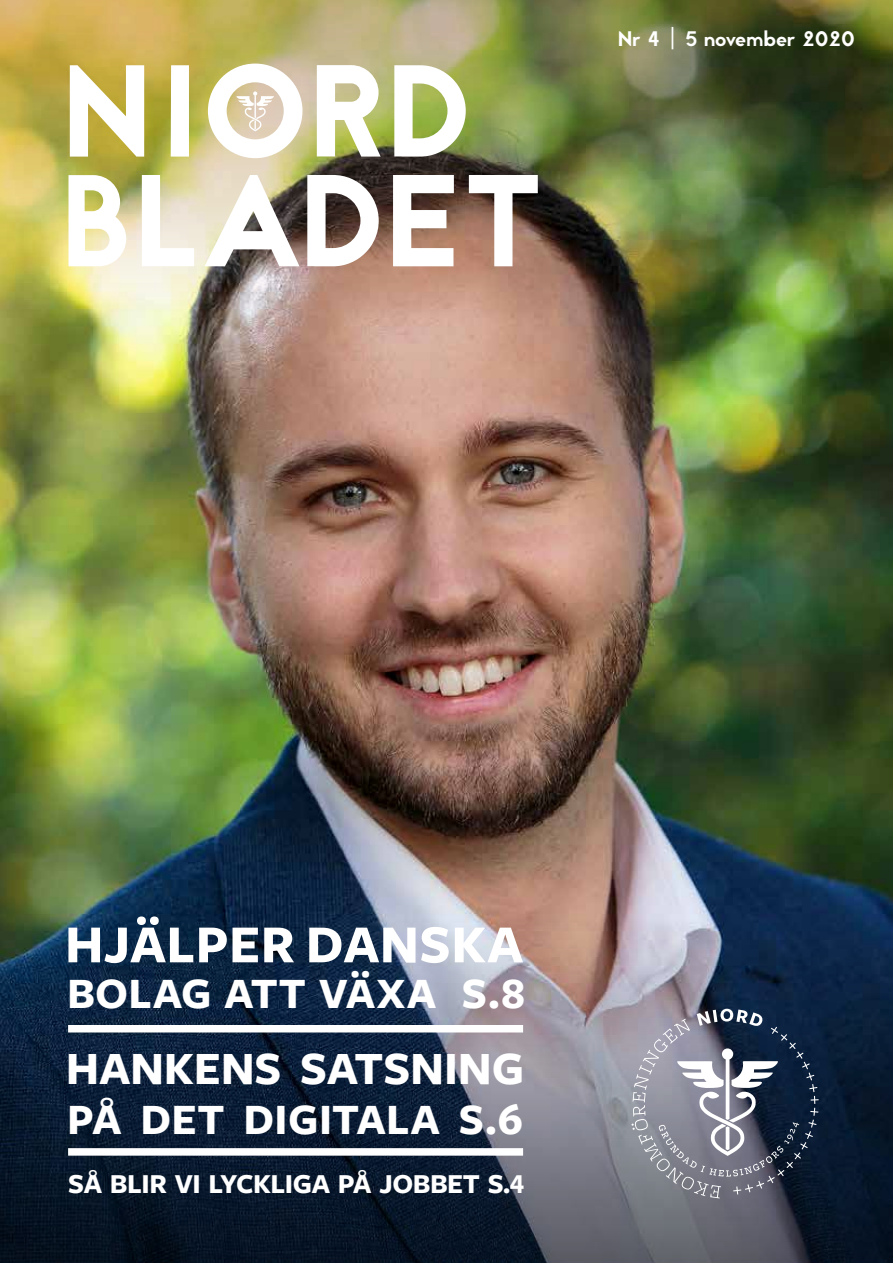
<style>
.page{position:relative;width:893px;height:1263px;background:#fff}
.page>*{position:absolute;margin:0;border:0;box-sizing:border-box;transform-origin:0 0}
.t1{font:700 55.5px "Freight Sans Pro";letter-spacing:.005em;color:#fff}
.t2{font:700 48px "Freight Sans Pro";letter-spacing:-.005em;color:#fff}
.t3{font:700 45px "Freight Sans Pro";letter-spacing:.01em;color:#fff}
.t4{font:700 28.5px "Freight Sans Pro";letter-spacing:-.015em;color:#fff}
.t5{font:21px "Jaapokki";color:#fff}
</style>
<div class="page">
<img style="left:0;top:345px;width:893px;height:526px">
<img style="left:0;top:0;width:893px;height:345px">
<svg style="left:68px;top:175px;width:470px;height:91px"></svg>
<svg style="left:70px;top:64px;width:396px;height:94px"></svg>
<svg style="left:0;top:871px;width:893px;height:392px;background:#364254"></svg>
<div style="left:68px;top:1025px;width:455px;height:7px;background:#fff"></div>
<div style="left:68px;top:1148px;width:455px;height:8px;background:#fff"></div>
<svg style="left:631px;top:1009px;width:188px;height:189px;background:#6a707f"></svg>
<p class="t5" style="left:618px;top:24px;width:239px">Nr 4 | 5 november 2020</p>
<p class="t1" style="left:65px;top:906px;width:460px">HJÄLPER DANSKA</p>
<p class="t3" style="left:67px;top:962px;width:460px">BOLAG ATT VÄXA S.8</p>
<p class="t2" style="left:66px;top:1035px;width:460px">HANKENS SATSNING</p>
<p class="t3" style="left:67px;top:1088px;width:457px">PÅ DET DIGITALA S.6</p>
<p class="t4" style="left:68px;top:1164px;width:458px">SÅ BLIR VI LYCKLIGA PÅ JOBBET S.4</p>
</div>
